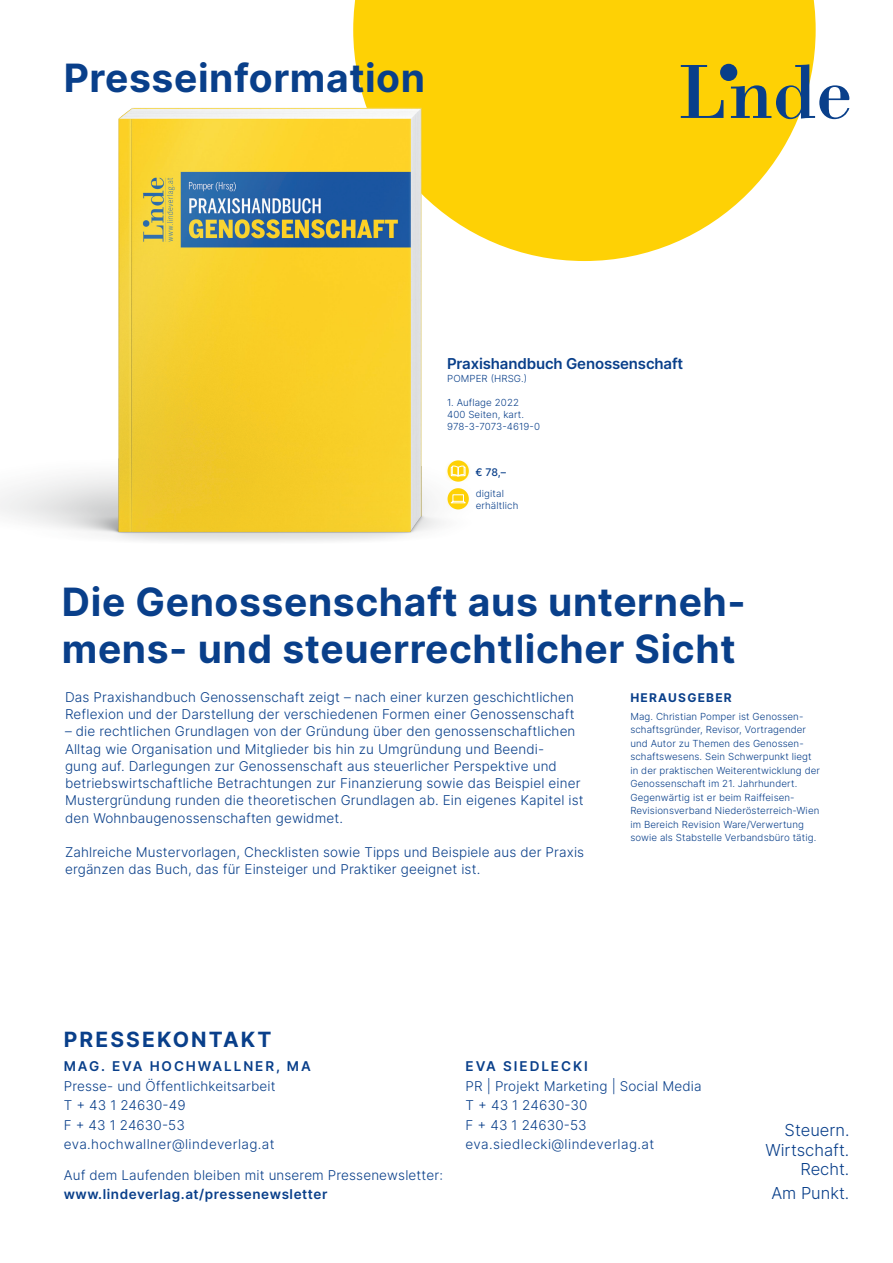
<style>
.page{position:relative;width:893px;height:1263px;background:#fff}
.page>*{position:absolute;margin:0;border:0;box-sizing:border-box;transform-origin:0 0}
.t1{font:700 39px/46.8px "Inter";letter-spacing:.015em;color:#093f8a}
.t2{font:700 21px "Inter";letter-spacing:.1em;color:#093f8a}
.t3{font:300 16.5px/19.5px "Inter";color:#093f8a;text-align:right}
.t4{font:600 15px "Inter";letter-spacing:-.01em;color:#093f8a}
.t5{font:300 13.5px/17.2px "Inter";letter-spacing:.01em;color:#093f8a}
.t6{font:600 13.5px "Inter";letter-spacing:.04em;color:#093f8a}
.t7{font:600 13.5px "Inter";letter-spacing:.14em;color:#093f8a}
.t8{font:700 12px "Inter";letter-spacing:.1em;color:#093f8a}
.t9{font:500 10.5px "Inter";color:#093f8a}
.t10{font:300 9.75px/13.5px "Inter";letter-spacing:.01em;color:#093f8a}
</style>
<div class="page">
<svg style="left:353px;top:0;width:463px;height:223px;background:#fed623"></svg>
<svg style="left:681px;top:65px;width:42px;height:53px"></svg>
<svg style="left:731px;top:64px;width:118px;height:55px"></svg>
<div style="left:720px;top:64px;width:17px;height:17px;background:#093f8a;border-radius:50%"></div>
<img style="left:0;top:79px;width:712px;height:463px">
<div style="left:445px;top:460px;width:26px;height:22px;background:#fed105;opacity:.75"></div>
<svg style="left:450px;top:465px;width:16px;height:12px"></svg>
<div style="left:446px;top:489px;width:25px;height:20px;background:#fed105;opacity:.75"></div>
<svg style="left:449px;top:494px;width:18px;height:10px"></svg>
<h1 class="t1" style="left:64px;top:54px;width:363px">Presseinformation</h1>
<p class="t4" style="left:447px;top:352px;width:238px">Praxishandbuch Genossenschaft</p>
<p class="t10" style="left:447px;top:372px;width:82px">POMPER (HRSG.)</p>
<p class="t10" style="left:447px;top:396px;width:94px;line-height:12px">1. Auflage 2022<br>400 Seiten, kart.<br>978-3-7073-4619-0</p>
<p class="t9" style="left:476px;top:464px;width:32px">€ 78,–</p>
<p class="t10" style="left:476px;top:487px;width:44px;line-height:12px">digital erhältlich</p>
<h1 class="t1" style="left:62px;top:577px;width:685px">Die Genossenschaft aus unterneh&shy;mens- und steuerrechtlicher Sicht</h1>
<p class="t5" style="left:65px;top:688px;width:511px">Das Praxishandbuch Genossenschaft zeigt – nach einer kurzen geschichtlichen<br>Reflexion und der Darstellung der verschiedenen Formen einer Genossenschaft</p>
<p class="t5" style="left:65px;top:722px;width:520px">– die rechtlichen Grundlagen von der Gründung über den genossenschaftlichen Alltag wie Organisation und Mitglieder bis hin zu Umgründung und Beendi-<br>gung auf. Darlegungen zur Genossenschaft aus steuerlicher Perspektive und betriebswirtschaftliche Betrachtungen zur Finanzierung sowie das Beispiel einer Mustergründung runden die theoretischen Grundlagen ab. Ein eigenes Kapitel ist den Wohnbaugenossenschaften gewidmet.</p>
<p class="t5" style="left:65px;top:843px;width:521px">Zahlreiche Mustervorlagen, Checklisten sowie Tipps und Beispiele aus der Praxis ergänzen das Buch, das für Einsteiger und Praktiker geeignet ist.</p>
<p class="t8" style="left:630px;top:689px;width:103px">HERAUSGEBER</p>
<p class="t10" style="left:630px;top:709px;width:191px">Mag. Christian Pomper ist Genossen&shy;schaftsgründer, Revisor, Vortragender und Autor zu Themen des Genossen&shy;schaftswesens. Sein Schwerpunkt liegt in der praktischen Weiterentwicklung der Genossenschaft im 21. Jahrhundert.<br>Gegenwärtig ist er beim Raiffeisen-Revisionsverband Niederösterreich-Wien im Bereich Revision Ware/Verwertung sowie als Stabstelle Verbandsbüro tätig.</p>
<h2 class="t2" style="left:64px;top:1024px;width:209px">PRESSEKONTAKT</h2>
<p class="t7" style="left:64px;top:1056px;width:249px">MAG. EVA HOCHWALLNER, MA</p>
<p class="t5" style="left:64px;top:1075px;width:213px;line-height:19.5px">Presse- und Öffentlichkeitsarbeit<br>T + 43 1 24630-49<br>F + 43 1 24630-53 eva.hochwallner@lindeverlag.at</p>
<p class="t5" style="left:64px;top:1166px;width:381px">Auf dem Laufenden bleiben mit unserem Pressenewsletter:</p>
<p class="t6" style="left:64px;top:1184px;width:265px">www.lindeverlag.at/pressenewsletter</p>
<p class="t7" style="left:466px;top:1056px;width:124px">EVA SIEDLECKI</p>
<p class="t5" style="left:466px;top:1075px;width:237px;line-height:19.5px">PR | Projekt Marketing | Social Media<br>T + 43 1 24630-30<br>F + 43 1 24630-53 eva.siedlecki@lindeverlag.at</p>
<p class="t3" style="left:765px;top:1120px;width:85px">Steuern.<br>Wirtschaft.<br>Recht.</p>
<p class="t3" style="left:771px;top:1183px;width:80px">Am Punkt.</p>
</div>
